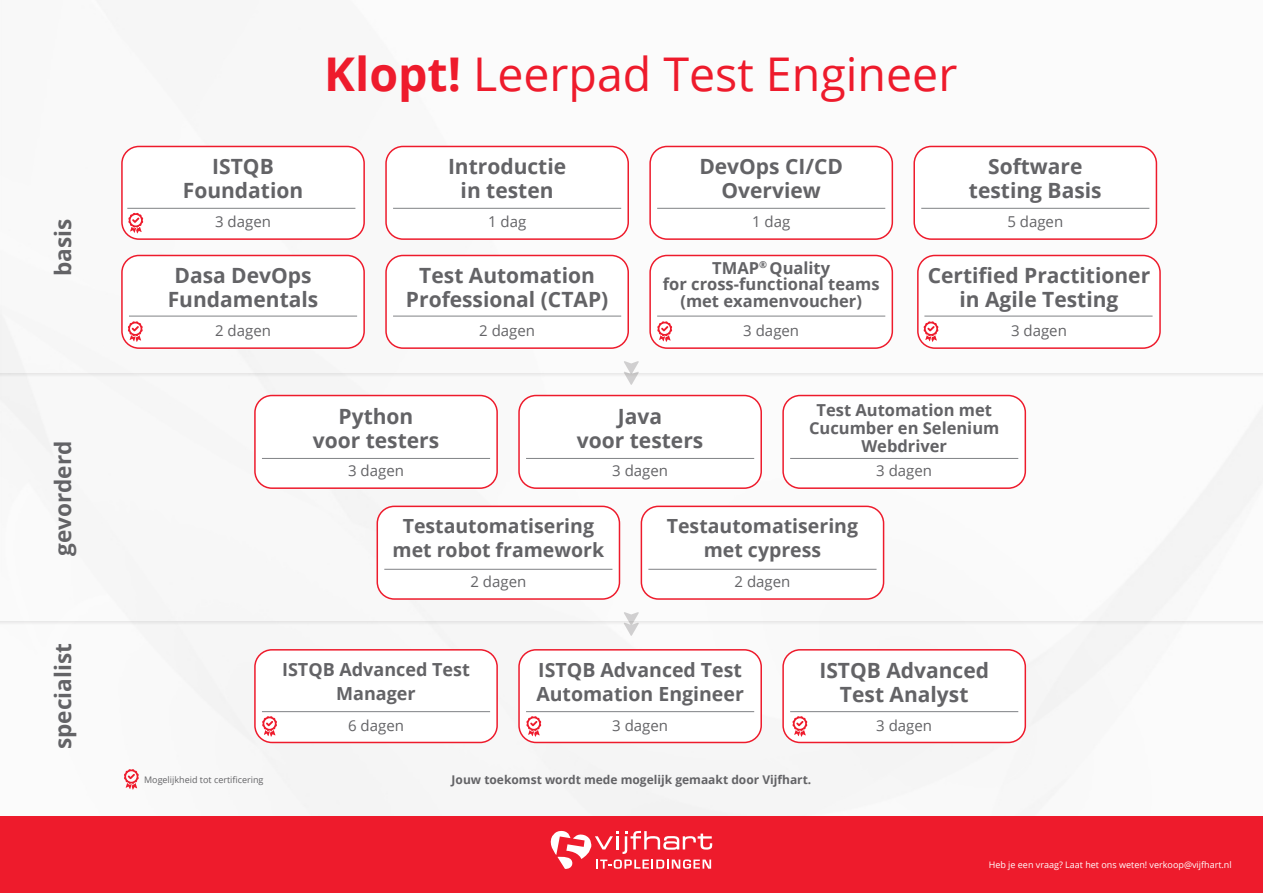
<style>
.page{position:relative;width:1263px;height:893px;background:#fff}
.page>*{position:absolute;margin:0;border:0;box-sizing:border-box;transform-origin:0 0}
.t1{font:46.5px "Open Sans";color:#ee1b2c}
.t2{font:700 22.5px "Open Sans";color:#636366}
.t3{font:700 21px/24px "Open Sans";color:#636366;text-align:center}
.t4{font:700 19.5px/24px "Open Sans";color:#636366}
.t5{font:700 18px/24px "Open Sans";color:#636366;text-align:center}
.t6{font:700 16.5px/18px "Open Sans";color:#636366;text-align:center}
.t7{font:15px "Open Sans";color:#636366}
.t8{font:700 12px "Open Sans";color:#636366}
.t9{font:9px "Open Sans";color:#fff}
.t10{font:9px "Open Sans";color:#636366}
.s1{font-weight:700}
</style>
<div class="page">
<img style="left:0;top:145px;width:1263px;height:671px">
<div style="left:0;top:816px;width:1263px;height:77px;background:#ee1b2c"></div>
<svg style="left:551px;top:831px;width:161px;height:38px"></svg>
<svg style="left:124px;top:769px;width:15px;height:21px"></svg>
<div style="left:255px;top:395px;width:242px;height:93px;background:#fff;border-radius:17px"></div>
<div style="left:254px;top:395px;width:244px;height:94px;border:2px solid #ee1b2c;border-radius:17px"></div>
<hr style="left:262px;top:458px;width:228px;height:1px;background:#808285">
<div style="left:783px;top:395px;width:242px;height:93px;background:#fff;border-radius:17px"></div>
<div style="left:782px;top:395px;width:244px;height:94px;border:2px solid #ee1b2c;border-radius:17px"></div>
<hr style="left:790px;top:458px;width:228px;height:1px;background:#808285">
<div style="left:519px;top:395px;width:242px;height:93px;background:#fff;border-radius:17px"></div>
<div style="left:518px;top:395px;width:244px;height:94px;border:2px solid #ee1b2c;border-radius:17px"></div>
<hr style="left:526px;top:458px;width:228px;height:1px;background:#808285">
<div style="left:377px;top:506px;width:242px;height:93px;background:#fff;border-radius:17px"></div>
<div style="left:376px;top:506px;width:244px;height:94px;border:2px solid #ee1b2c;border-radius:17px"></div>
<hr style="left:384px;top:569px;width:228px;height:1px;background:#808285">
<div style="left:641px;top:506px;width:242px;height:93px;background:#fff;border-radius:17px"></div>
<div style="left:641px;top:506px;width:243px;height:94px;border:2px solid #ee1b2c;border-radius:17px"></div>
<hr style="left:648px;top:569px;width:228px;height:1px;background:#808285">
<div style="left:255px;top:650px;width:242px;height:92px;background:#fff;border-radius:17px"></div>
<div style="left:254px;top:649px;width:244px;height:94px;border:2px solid #ee1b2c;border-radius:17px"></div>
<svg style="left:262px;top:716px;width:15px;height:21px"></svg>
<hr style="left:262px;top:711px;width:228px;height:1px;background:#808285">
<div style="left:519px;top:650px;width:242px;height:92px;background:#fff;border-radius:17px"></div>
<div style="left:518px;top:649px;width:244px;height:94px;border:2px solid #ee1b2c;border-radius:17px"></div>
<svg style="left:526px;top:716px;width:15px;height:21px"></svg>
<hr style="left:526px;top:711px;width:228px;height:1px;background:#808285">
<div style="left:783px;top:650px;width:242px;height:92px;background:#fff;border-radius:17px"></div>
<div style="left:782px;top:649px;width:244px;height:94px;border:2px solid #ee1b2c;border-radius:17px"></div>
<svg style="left:792px;top:716px;width:15px;height:21px"></svg>
<hr style="left:790px;top:711px;width:228px;height:1px;background:#808285">
<div style="left:386px;top:146px;width:242px;height:93px;background:#fff;border-radius:17px"></div>
<div style="left:385px;top:146px;width:244px;height:94px;border:2px solid #ee1b2c;border-radius:17px"></div>
<hr style="left:393px;top:208px;width:228px;height:1px;background:#808285">
<div style="left:122px;top:146px;width:242px;height:93px;background:#fff;border-radius:17px"></div>
<div style="left:121px;top:146px;width:244px;height:94px;border:2px solid #ee1b2c;border-radius:17px"></div>
<hr style="left:127px;top:208px;width:228px;height:1px;background:#808285">
<svg style="left:128px;top:213px;width:15px;height:21px"></svg>
<div style="left:650px;top:146px;width:242px;height:93px;background:#fff;border-radius:17px"></div>
<div style="left:649px;top:146px;width:244px;height:94px;border:2px solid #ee1b2c;border-radius:17px"></div>
<hr style="left:657px;top:208px;width:228px;height:1px;background:#808285">
<div style="left:914px;top:146px;width:242px;height:93px;background:#fff;border-radius:17px"></div>
<div style="left:913px;top:146px;width:244px;height:94px;border:2px solid #ee1b2c;border-radius:17px"></div>
<hr style="left:921px;top:208px;width:228px;height:1px;background:#808285">
<div style="left:0;top:621px;width:1263px;height:6px;background:#f3f3f3"></div>
<div style="left:0;top:373px;width:1263px;height:6px;background:#f3f3f3"></div>
<svg style="left:624px;top:361px;width:15px;height:24px"></svg>
<svg style="left:624px;top:612px;width:15px;height:24px"></svg>
<div style="left:122px;top:255px;width:242px;height:93px;background:#fff;border-radius:17px"></div>
<div style="left:121px;top:255px;width:244px;height:94px;border:2px solid #ee1b2c;border-radius:17px"></div>
<hr style="left:129px;top:316px;width:228px;height:1px;background:#808285">
<div style="left:386px;top:255px;width:242px;height:93px;background:#fff;border-radius:17px"></div>
<div style="left:385px;top:255px;width:244px;height:94px;border:2px solid #ee1b2c;border-radius:17px"></div>
<hr style="left:393px;top:316px;width:228px;height:1px;background:#808285">
<div style="left:650px;top:255px;width:242px;height:93px;background:#fff;border-radius:17px"></div>
<div style="left:649px;top:255px;width:244px;height:94px;border:2px solid #ee1b2c;border-radius:17px"></div>
<svg style="left:657px;top:321px;width:15px;height:21px"></svg>
<hr style="left:657px;top:316px;width:228px;height:1px;background:#808285">
<div style="left:918px;top:255px;width:242px;height:93px;background:#fff;border-radius:17px"></div>
<div style="left:917px;top:255px;width:244px;height:94px;border:2px solid #ee1b2c;border-radius:17px"></div>
<hr style="left:924px;top:316px;width:228px;height:1px;background:#808285">
<svg style="left:924px;top:321px;width:14px;height:21px"></svg>
<svg style="left:128px;top:321px;width:15px;height:21px"></svg>
<p class="t2" style="left:47px;top:276px;width:59px;rotate:-90deg">basis</p>
<p class="t2" style="left:47px;top:556px;width:117px;rotate:-90deg">gevorderd</p>
<p class="t2" style="left:47px;top:749px;width:107px;rotate:-90deg">specialist</p>
<p class="t1" style="left:324px;top:42px;width:634px"><span class="s1">Klopt!</span> Leerpad Test Engineer</p>
<p class="t3" style="left:212px;top:154px;width:63px">ISTQB</p>
<p class="t3" style="left:183px;top:178px;width:122px">Foundation</p>
<p class="t7" style="left:215px;top:211px;width:57px">3 dagen</p>
<p class="t3" style="left:168px;top:263px;width:152px">Dasa DevOps<br>Fundamentals</p>
<p class="t7" style="left:215px;top:320px;width:57px">2 dagen</p>
<p class="t3" style="left:448px;top:154px;width:120px">Introductie</p>
<p class="t3" style="left:461px;top:178px;width:94px">in testen</p>
<p class="t7" style="left:488px;top:211px;width:40px">1 dag</p>
<p class="t3" style="left:406px;top:263px;width:204px">Test Automation<br>Professional (CTAP)</p>
<p class="t7" style="left:479px;top:320px;width:57px">2 dagen</p>
<p class="t3" style="left:699px;top:154px;width:145px">DevOps CI/CD<br>Overview</p>
<p class="t7" style="left:752px;top:211px;width:40px">1 dag</p>
<p class="t6" style="left:712px;top:258px;width:119px">TMAP<sup>®</sup> Quality</p>
<p class="t6" style="left:663px;top:275px;width:218px;line-height:16.5px">for cross-functional teams (met examenvoucher)</p>
<p class="t7" style="left:743px;top:320px;width:57px">3 dagen</p>
<p class="t3" style="left:988px;top:154px;width:96px">Software</p>
<p class="t3" style="left:969px;top:178px;width:134px">testing Basis</p>
<p class="t7" style="left:1007px;top:211px;width:57px">5 dagen</p>
<p class="t3" style="left:928px;top:263px;width:224px">Certified Practitioner in Agile Testing</p>
<p class="t7" style="left:1011px;top:320px;width:57px">3 dagen</p>
<p class="t6" style="left:816px;top:400px;width:177px">Test Automation met</p>
<p class="t6" style="left:809px;top:418px;width:192px">Cucumber en Selenium<br>Webdriver</p>
<p class="t7" style="left:876px;top:460px;width:57px">3 dagen</p>
<p class="t3" style="left:339px;top:403px;width:76px">Python</p>
<p class="t3" style="left:313px;top:427px;width:128px">voor testers</p>
<p class="t7" style="left:348px;top:460px;width:57px">3 dagen</p>
<p class="t3" style="left:618px;top:403px;width:46px">Java</p>
<p class="t3" style="left:577px;top:427px;width:128px">voor testers</p>
<p class="t7" style="left:612px;top:460px;width:57px">3 dagen</p>
<p class="t4" style="left:403px;top:514px;width:193px">Testautomatisering</p>
<p class="t4" style="left:393px;top:538px;width:213px">met robot framework</p>
<p class="t7" style="left:470px;top:571px;width:57px">2 dagen</p>
<p class="t4" style="left:667px;top:514px;width:193px">Testautomatisering</p>
<p class="t4" style="left:704px;top:538px;width:119px">met cypress</p>
<p class="t7" style="left:734px;top:571px;width:57px">2 dagen</p>
<p class="t5" style="left:282px;top:656px;width:189px">ISTQB Advanced Test<br>Manager</p>
<p class="t7" style="left:348px;top:715px;width:57px">6 dagen</p>
<p class="t4" style="left:536px;top:657px;width:209px">ISTQB Advanced Test<br>Automation Engineer</p>
<p class="t7" style="left:612px;top:715px;width:57px">3 dagen</p>
<p class="t3" style="left:819px;top:658px;width:171px">ISTQB Advanced</p>
<p class="t3" style="left:840px;top:682px;width:130px">Test Analyst</p>
<p class="t7" style="left:876px;top:715px;width:57px">3 dagen</p>
<p class="t10" style="left:144px;top:773px;width:121px">Mogelijkheid tot certificering</p>
<p class="t8" style="left:452px;top:771px;width:361px">Jouw toekomst wordt mede mogelijk gemaakt door Vijfhart.</p>
<p class="t9" style="left:989px;top:859px;width:245px">Heb je een vraag? Laat het ons weten! verkoop@vijfhart.nl</p>
</div>
